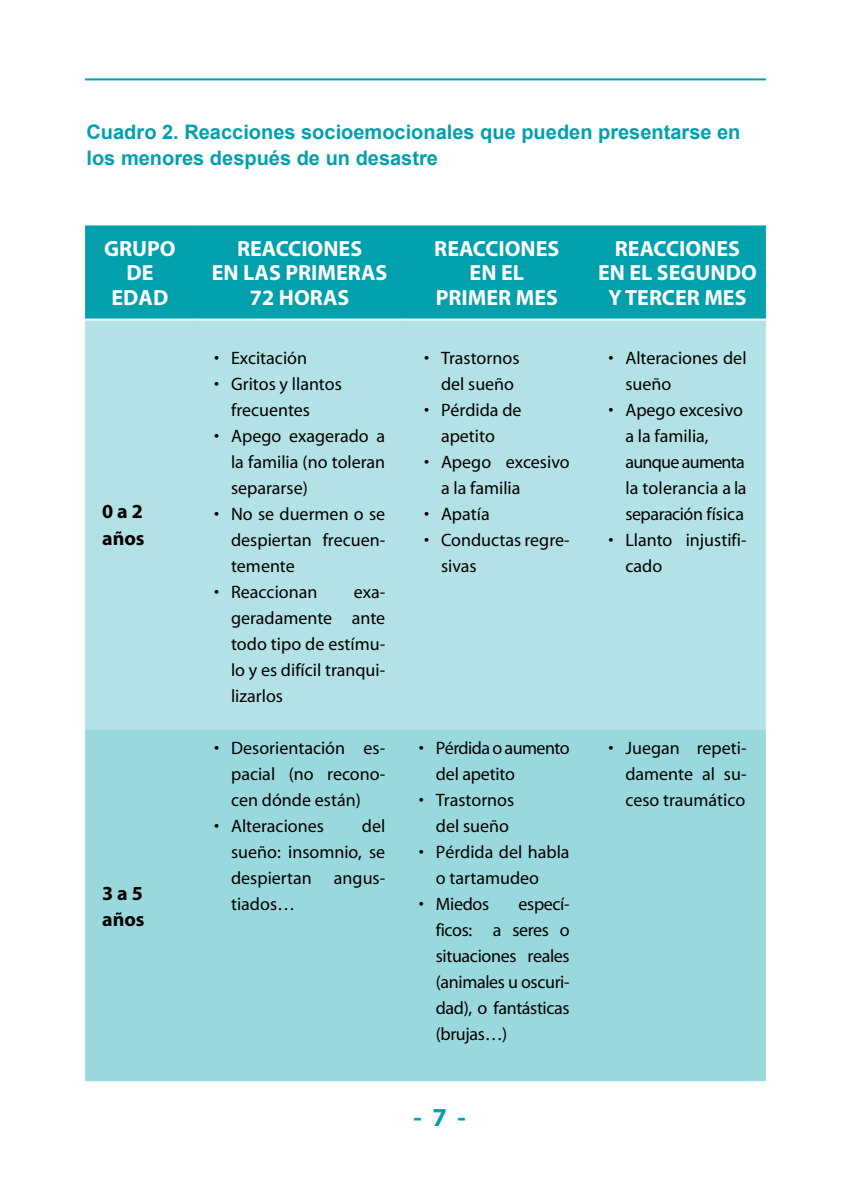
<style>
.page{position:relative;width:851px;height:1191px;background:#fff}
.page>*{position:absolute;margin:0;border:0;box-sizing:border-box;transform-origin:0 0}
.t1{font:700 26px "Myriad";color:#00a0ac}
.t2{font:700 22px/24.2px "Myriad";color:#fff;text-align:center}
.t3{font:700 20px/26px "Arial";color:#00a0ac}
.t4{font:700 20px/26.6px "Myriad";color:#000}
.t5{font:18px/26px "Myriad";color:#000}
.t6{font:18px/26px "Myriad";letter-spacing:-.03em;color:#000}
</style>
<div class="page">
<hr style="left:85px;top:78px;width:680px;height:2px;background:#00a0ac">
<div style="left:85px;top:225px;width:680px;height:93px;background:#00a0ac"></div>
<div style="left:85px;top:320px;width:680px;height:409px;background:#b3e2e6"></div>
<div style="left:85px;top:729px;width:680px;height:352px;background:#99d9de"></div>
<p class="t3" style="left:86px;top:120px;width:655px">Cuadro 2. Reacciones socioemocionales que pueden presentarse en los menores después de un desastre</p>
<p class="t2" style="left:104px;top:237px;width:73px">GRUPO<br>DE<br>EDAD</p>
<p class="t2" style="left:212px;top:237px;width:177px">REACCIONES<br>EN LAS PRIMERAS<br>72 HORAS</p>
<p class="t2" style="left:434px;top:237px;width:127px">REACCIONES<br>EN EL<br>PRIMER MES</p>
<p class="t2" style="left:598px;top:237px;width:160px">REACCIONES<br>EN EL SEGUNDO<br>Y TERCER MES</p>
<p class="t4" style="left:102px;top:499px;width:44px">0 a 2 años</p>
<p class="t4" style="left:102px;top:880px;width:44px">3 a 5 años</p>
<p class="t5" style="left:214px;top:346px;width:94px">• Excitación</p>
<p class="t5" style="left:231px;top:372px;width:112px;text-indent:-17px">• Gritos y llantos frecuentes</p>
<p class="t5" style="left:231px;top:424px;width:156px;text-align:justify;text-indent:-17px">• Apego exagerado a la familia (no toleran separarse)</p>
<p class="t5" style="left:231px;top:502px;width:156px;text-align:justify;text-indent:-17px">• No se duermen o se despiertan frecuen&shy;temente</p>
<p class="t5" style="left:214px;top:580px;width:105px">• Reaccionan</p>
<p class="t5" style="left:231px;top:580px;width:156px;text-align:justify;text-indent:123px">exa&shy;geradamente ante todo tipo de estímu&shy;lo y es difícil tranqui&shy;lizarlos</p>
<p class="t5" style="left:231px;top:736px;width:156px;text-align:justify;text-indent:-17px">• Desorientación es&shy;pacial (no recono&shy;cen dónde están)</p>
<p class="t5" style="left:214px;top:814px;width:111px">• Alteraciones</p>
<p class="t5" style="left:231px;top:814px;width:156px;text-align:justify;text-indent:131px">del sueño: insomnio, se despiertan angus&shy;tiados…</p>
<p class="t5" style="left:424px;top:346px;width:97px;text-align:right">• Trastornos del sueño</p>
<p class="t5" style="left:424px;top:398px;width:99px;text-align:center">• Pérdida de apetito</p>
<p class="t5" style="left:441px;top:450px;width:130px;text-indent:-17px">• Apego excesivo a la familia</p>
<p class="t5" style="left:424px;top:502px;width:67px">• Apatía</p>
<p class="t5" style="left:441px;top:528px;width:130px;text-indent:-17px">• Conductas regre&shy;sivas</p>
<p class="t6" style="left:436px;top:736px;width:135px;text-indent:-17px">• Pérdida o aumento del apetito</p>
<p class="t5" style="left:419px;top:788px;width:97px;text-align:right">• Trastornos del sueño</p>
<p class="t5" style="left:436px;top:840px;width:135px;text-indent:-17px">• Pérdida del habla o tartamudeo</p>
<p class="t5" style="left:419px;top:892px;width:72px">• Miedos</p>
<p class="t5" style="left:436px;top:892px;width:135px;text-align:justify;text-indent:83px">especí&shy;ficos: a seres o situaciones reales (animales u oscuri&shy;dad), o fantásticas (brujas…)</p>
<h1 class="t1" style="left:413px;top:1103px;width:54px">- 7 -</h1>
<p class="t5" style="left:625px;top:346px;width:123px;text-indent:-17px">• Alteraciones del sueño</p>
<p class="t5" style="left:625px;top:398px;width:123px;text-indent:-17px">• Apego excesivo a la familia, aunque aumenta la tolerancia a la separación física</p>
<p class="t5" style="left:625px;top:528px;width:123px;text-indent:-17px">• Llanto injustifi&shy;cado</p>
<p class="t5" style="left:625px;top:736px;width:123px;text-align:justify;text-indent:-17px">• Juegan repeti&shy;damente al su&shy;ceso traumático</p>
</div>
